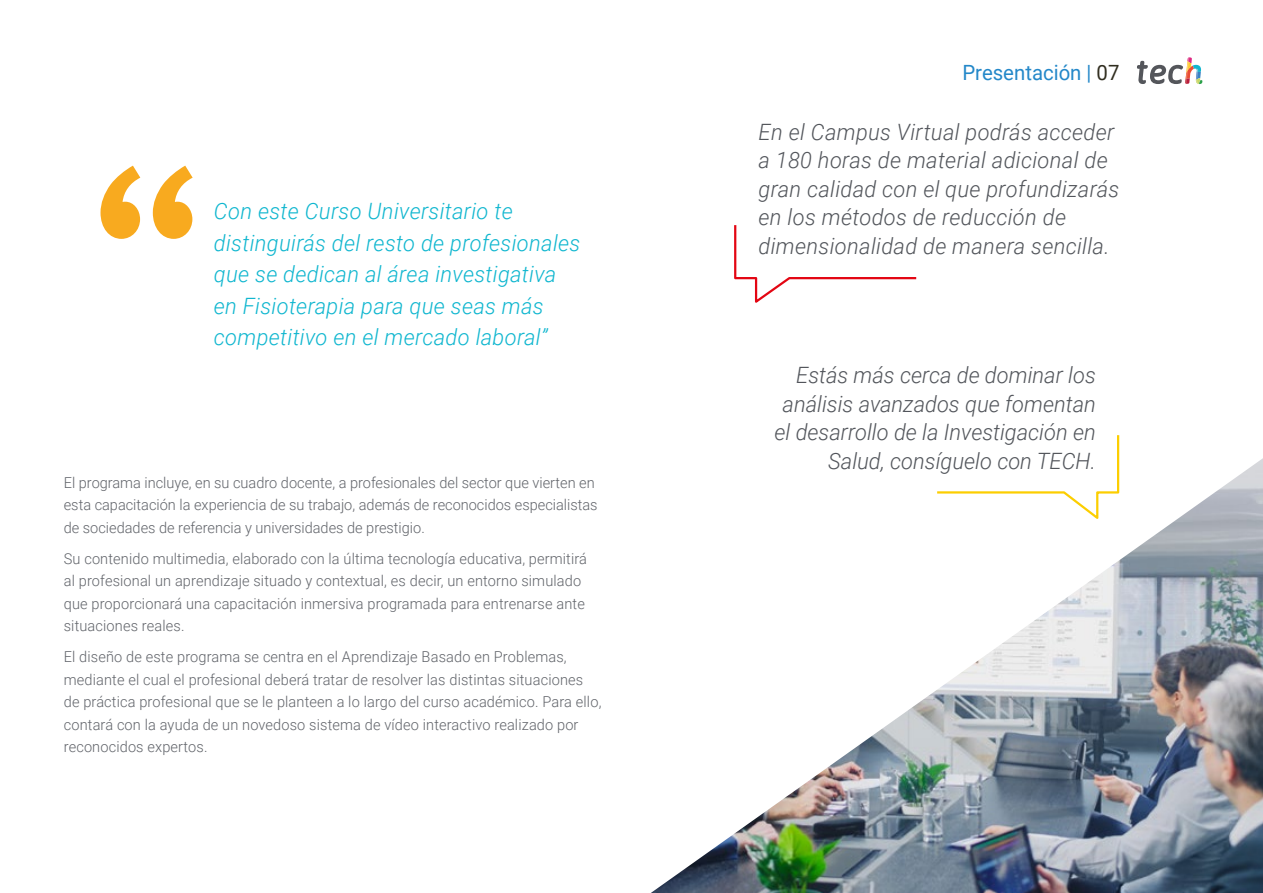
<style>
.page{position:relative;width:1263px;height:893px;background:#fff}
.page>*{position:absolute;margin:0;border:0;box-sizing:border-box;transform-origin:0 0}
.t1{font:italic 300 22.5px/28.5px "Roboto";letter-spacing:.015em;color:#52555b;text-align:right}
.t2{font:italic 300 22.5px/31.5px "Roboto";letter-spacing:.015em;color:#0fb6cf}
.t3{font:21px "Roboto";color:#2488c9}
.t4{font:300 15px/22.5px "Roboto";letter-spacing:.01em;color:#61646a}
.s1{color:#312e20}
</style>
<div class="page">
<svg style="left:101px;top:166px;width:92px;height:73px"></svg>
<img style="left:651px;top:458px;width:612px;height:435px">
<svg style="left:935px;top:435px;width:185px;height:87px"></svg>
<svg style="left:734px;top:225px;width:183px;height:78px"></svg>
<svg style="left:1137px;top:57px;width:65px;height:27px"></svg>
<h1 class="t2" style="left:214px;top:195px;width:368px">Con este Curso Universitario te distinguirás del resto de profesionales que se dedican al área investigativa en Fisioterapia para que seas más competitivo en el mercado laboral”</h1>
<p class="t4" style="left:64px;top:470px;width:535px">El programa incluye, en su cuadro docente, a profesionales del sector que vierten en esta capacitación la experiencia de su trabajo, además de reconocidos especialistas de sociedades de referencia y universidades de prestigio.</p>
<p class="t4" style="left:64px;top:546px;width:525px">Su contenido multimedia, elaborado con la última tecnología educativa, permitirá al profesional un aprendizaje situado y contextual, es decir, un entorno simulado que proporcionará una capacitación inmersiva programada para entrenarse ante situaciones reales.</p>
<p class="t4" style="left:64px;top:645px;width:539px">El diseño de este programa se centra en el Aprendizaje Basado en Problemas, mediante el cual el profesional deberá tratar de resolver las distintas situaciones de práctica profesional que se le planteen a lo largo del curso académico. Para ello, contará con la ayuda de un novedoso sistema de vídeo interactivo realizado por reconocidos expertos.</p>
<h2 class="t3" style="left:962px;top:57px;width:159px">Presentación | <span class="s1">07</span></h2>
<h1 class="t1" style="left:758px;top:117px;width:362px;text-align:left">En el Campus Virtual podrás acceder a 180 horas de material adicional de gran calidad con el que profundizarás en los métodos de reducción de dimensionalidad de manera sencilla.</h1>
<h1 class="t1" style="left:774px;top:360px;width:323px">Estás más cerca de dominar los análisis avanzados que fomentan el desarrollo de la Investigación en<br>Salud, consíguelo con TECH.</h1>
</div>
